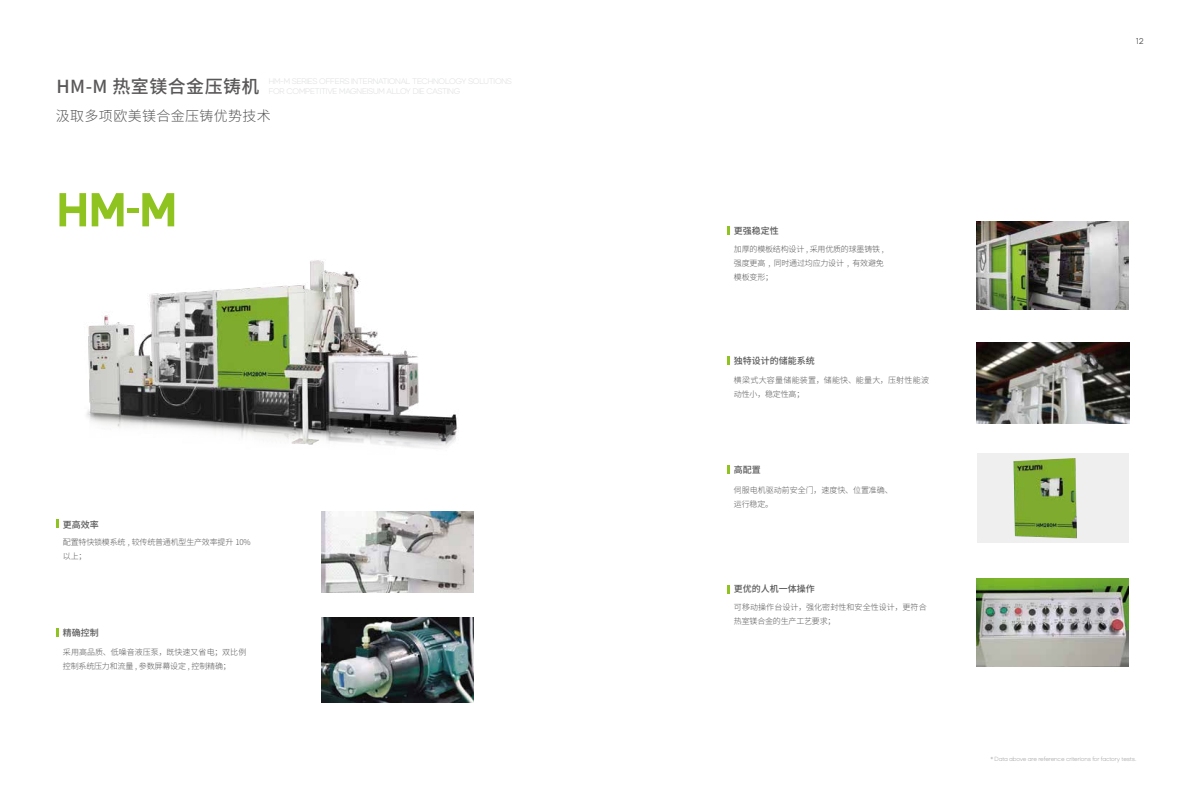
<style>
.page{position:relative;width:1191px;height:808px;background:#fff}
.page>*{position:absolute;margin:0;border:0;box-sizing:border-box;transform-origin:0 0}
.t1{font:500 18px "Source Han Sans CN";letter-spacing:.025em;color:#595757}
.t2{font:300 14px "Source Han Sans CN";letter-spacing:.025em;color:#595757}
.t3{font:500 9px "Source Han Sans CN";color:#595757}
.t4{font:8.6px "Basically A Sans Serif";color:#595757}
.t5{font:300 8px/14px "Source Han Sans CN";letter-spacing:-.025em;color:#595757}
.t6{font:300 8px/14px "Source Han Sans CN";letter-spacing:.01em;color:#595757}
.t7{font:300 8px/14px "Source Han Sans CN";letter-spacing:.03em;color:#595757}
.t8{font:300 8px/14px "Source Han Sans CN";color:#595757}
.t9{font:300 6px "Basically A Sans Serif";letter-spacing:-.025em;color:#9fa0a0}
</style>
<div class="page">
<svg style="left:727px;top:226px;width:2px;height:9px"></svg>
<svg style="left:727px;top:356px;width:2px;height:8px"></svg>
<svg style="left:727px;top:466px;width:2px;height:8px"></svg>
<svg style="left:727px;top:585px;width:2px;height:8px"></svg>
<svg style="left:57px;top:520px;width:2px;height:8px"></svg>
<svg style="left:57px;top:628px;width:2px;height:9px"></svg>
<svg style="left:59px;top:193px;width:27px;height:33px"></svg>
<svg style="left:92px;top:193px;width:31px;height:33px"></svg>
<svg style="left:142px;top:193px;width:32px;height:33px"></svg>
<div style="left:128px;top:208px;width:11px;height:5px;background:#8fc31f"></div>
<img style="left:321px;top:617px;width:152px;height:85px">
<img style="left:976px;top:221px;width:152px;height:88px">
<img style="left:321px;top:511px;width:152px;height:81px">
<img style="left:976px;top:578px;width:152px;height:89px">
<div style="left:976px;top:453px;width:152px;height:90px;background:#efefef"></div>
<img style="left:976px;top:342px;width:153px;height:82px">
<img style="left:1013px;top:458px;width:64px;height:80px">
<img style="left:87px;top:260px;width:371px;height:188px">
<h1 class="t1" style="left:56px;top:76px;width:205px">HM-M 热室镁合金压铸机</h1>
<h2 class="t2" style="left:56px;top:108px;width:216px">汲取多项欧美镁合金压铸优势技术</h2>
<p class="t3" style="left:63px;top:519px;width:37px">更高效率</p>
<p class="t5" style="left:63px;top:535px;width:189px">配置特快锁模系统 , 较传统普通机型生产效率提升 10%以上；</p>
<p class="t3" style="left:63px;top:627px;width:37px">精确控制</p>
<p class="t5" style="left:63px;top:645px;width:185px">采用高品质、低噪音液压泵，既快速又省电；双比例控制系统压力和流量 , 参数屏幕设定 , 控制精确；</p>
<p class="t4" style="left:1135px;top:36px;width:10px">12</p>
<p class="t3" style="left:734px;top:226px;width:46px">更强稳定性</p>
<p class="t5" style="left:734px;top:242px;width:151px;text-align:justify">加厚的模板结构设计 , 采用优质的球墨铸铁 ,强度更高 , 同时通过均应力设计 , 有效避免模板变形；</p>
<p class="t3" style="left:734px;top:356px;width:82px">独特设计的储能系统</p>
<p class="t7" style="left:734px;top:374px;width:197px">横梁式大容量储能装置，储能快、能量大，压射性能波动性小，稳定性高；</p>
<p class="t3" style="left:734px;top:465px;width:28px">高配置</p>
<p class="t8" style="left:734px;top:483px;width:160px">伺服电机驱动前安全门，速度快、位置准确、运行稳定。</p>
<p class="t3" style="left:734px;top:583px;width:82px">更优的人机一体操作</p>
<p class="t6" style="left:734px;top:600px;width:194px">可移动操作台设计，强化密封性和安全性设计，更符合热室镁合金的生产工艺要求；</p>
<p class="t9" style="left:990px;top:756px;width:147px">* Data above are reference criterions for factory tests.</p>
</div>
